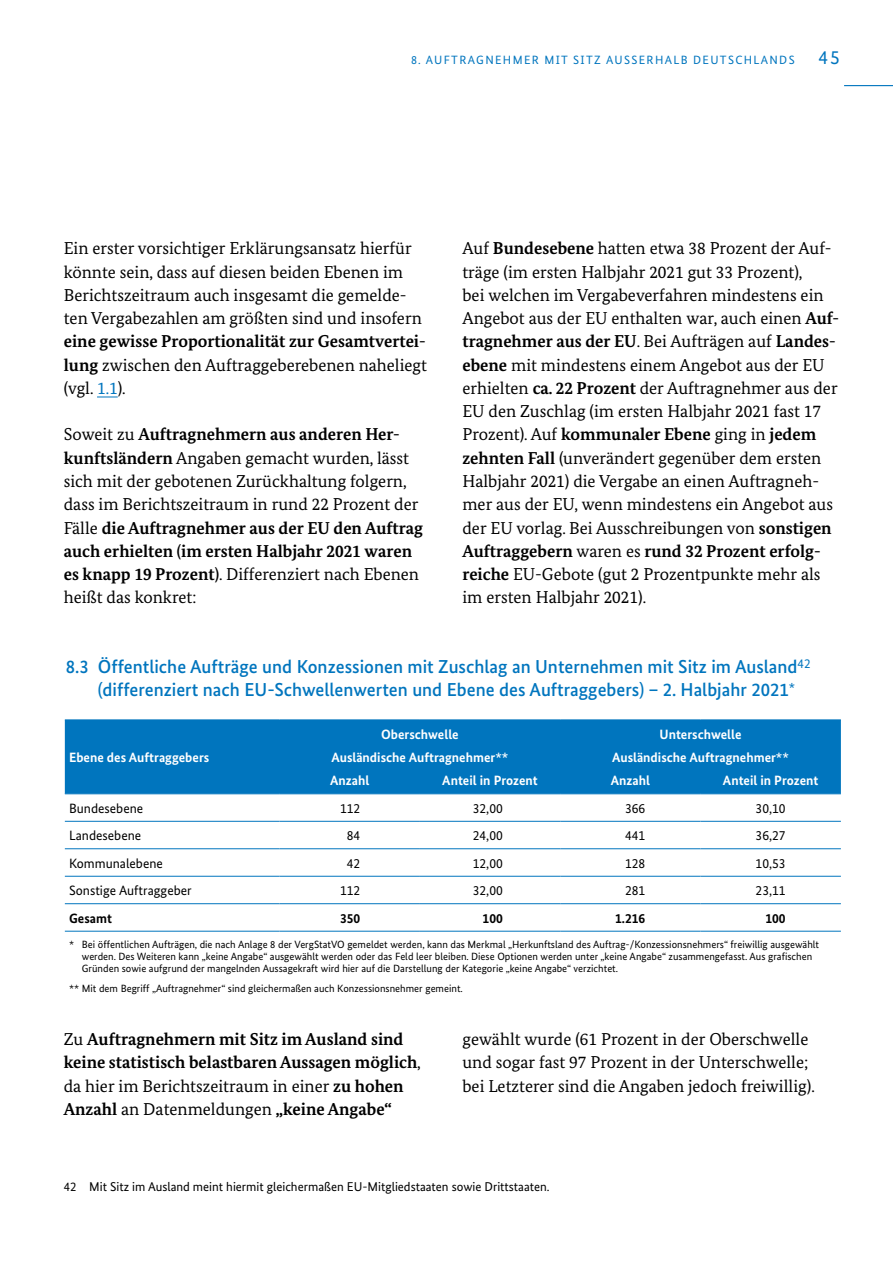
<style>
.page{position:relative;width:893px;height:1263px;background:#fff}
.page>*{position:absolute;margin:0;border:0;box-sizing:border-box;transform-origin:0 0}
.t1{font:500 18.75px/23.2px "Bundes Sans";color:#0075be}
.t2{font:17.25px/23.2px "Bundes Serif";color:#000}
.t3{font:700 17.25px/23.2px "Bundes Serif";color:#000}
.t4{font:700 13.5px "Bundes Sans";color:#fff}
.t5{font:13.5px "Bundes Sans";color:#000}
.t6{font:700 13.5px "Bundes Sans";color:#000}
.t7{font:12.75px "Bundes Sans";color:#000}
.t8{font:12px "Bundes Sans";letter-spacing:.11em;color:#0075be}
.P{font:10.5px/12px "Bundes Sans";color:#000}
.s1{font-size:19.5px}
.s2{font-weight:700}
.s3{color:#0075be}
.s4{font-weight:400}
</style>
<div class="page">
<hr style="left:844px;top:85px;width:49px;height:1px;background:#0075be">
<svg style="left:97px;top:396px;width:21px;height:1px"></svg>
<div style="left:65px;top:720px;width:776px;height:73px;background:#0075be"></div>
<svg style="left:65px;top:794px;width:776px;height:137px"></svg>
<hr style="left:65px;top:719px;width:215px;height:1px;background:#0075be">
<hr style="left:280px;top:719px;width:140px;height:1px;background:#0075be">
<hr style="left:420px;top:719px;width:140px;height:1px;background:#0075be">
<hr style="left:560px;top:719px;width:141px;height:1px;background:#0075be">
<hr style="left:701px;top:719px;width:140px;height:1px;background:#0075be">
<hr style="left:65px;top:793px;width:215px;height:1px;background:#0075be">
<hr style="left:280px;top:793px;width:140px;height:1px;background:#0075be">
<hr style="left:420px;top:793px;width:140px;height:1px;background:#0075be">
<hr style="left:560px;top:793px;width:141px;height:1px;background:#0075be">
<hr style="left:701px;top:793px;width:140px;height:1px;background:#0075be">
<hr style="left:65px;top:821px;width:215px;height:1px;background:#0075be">
<hr style="left:280px;top:821px;width:140px;height:1px;background:#0075be">
<hr style="left:420px;top:821px;width:140px;height:1px;background:#0075be">
<hr style="left:560px;top:821px;width:141px;height:1px;background:#0075be">
<hr style="left:701px;top:821px;width:140px;height:1px;background:#0075be">
<hr style="left:65px;top:848px;width:215px;height:1px;background:#0075be">
<hr style="left:280px;top:848px;width:140px;height:1px;background:#0075be">
<hr style="left:420px;top:848px;width:140px;height:1px;background:#0075be">
<hr style="left:560px;top:848px;width:141px;height:1px;background:#0075be">
<hr style="left:701px;top:848px;width:140px;height:1px;background:#0075be">
<hr style="left:65px;top:876px;width:215px;height:1px;background:#0075be">
<hr style="left:280px;top:876px;width:140px;height:1px;background:#0075be">
<hr style="left:420px;top:876px;width:140px;height:1px;background:#0075be">
<hr style="left:560px;top:876px;width:141px;height:1px;background:#0075be">
<hr style="left:701px;top:876px;width:140px;height:1px;background:#0075be">
<hr style="left:65px;top:903px;width:215px;height:1px;background:#0075be">
<hr style="left:280px;top:903px;width:140px;height:1px;background:#0075be">
<hr style="left:420px;top:903px;width:140px;height:1px;background:#0075be">
<hr style="left:560px;top:903px;width:141px;height:1px;background:#0075be">
<hr style="left:701px;top:903px;width:140px;height:1px;background:#0075be">
<hr style="left:65px;top:931px;width:215px;height:1px;background:#0075be">
<hr style="left:280px;top:931px;width:140px;height:1px;background:#0075be">
<hr style="left:420px;top:931px;width:140px;height:1px;background:#0075be">
<hr style="left:560px;top:931px;width:141px;height:1px;background:#0075be">
<hr style="left:701px;top:931px;width:140px;height:1px;background:#0075be">
<p class="t8" style="left:411px;top:53px;width:430px">8. AUFTRAGNEHMER MIT SITZ AUSSERHALB DEUTSCHLANDS <span class="s1">45</span></p>
<p class="t2" style="left:64px;top:237px;width:365px">Ein erster vorsichtiger Erklärungsansatz hierfür könnte sein, dass auf diesen beiden Ebenen im Berichtszeitraum auch insgesamt die gemelde&shy;ten Vergabezahlen am größten sind und insofern <span class="s2">eine gewisse Proportionalität zur Gesamtvertei&shy;lung</span> zwischen den Auftraggeberebenen naheliegt (vgl. <span class="s3">1.1</span>).</p>
<p class="t2" style="left:64px;top:423px;width:361px">Soweit zu <span class="s2">Auftragnehmern aus anderen Her&shy;kunftsländern</span> Angaben gemacht wurden, lässt sich mit der gebotenen Zurückhaltung folgern, dass im Berichtszeitraum in rund 22 Prozent der Fälle <span class="s2">die Auftragnehmer aus der EU den Auftrag auch erhielten (im ersten Halbjahr 2021 waren es knapp 19 Prozent)</span>. Differenziert nach Ebenen heißt das konkret:</p>
<p class="t2" style="left:462px;top:237px;width:378px">Auf <span class="s2">Bundesebene</span> hatten etwa 38 Prozent der Auf&shy;träge (im ersten Halbjahr 2021 gut 33 Prozent),<br>bei welchen im Vergabeverfahren mindestens ein Angebot aus der EU enthalten war, auch einen <span class="s2">Auf&shy;tragnehmer aus der EU</span>. Bei Aufträgen auf <span class="s2">Landes&shy;ebene</span> mit mindestens einem Angebot aus der EU erhielten <span class="s2">ca. 22 Prozent</span> der Auftragnehmer aus der EU den Zuschlag (im ersten Halbjahr 2021 fast 17<br>Prozent). Auf <span class="s2">kommunaler Ebene</span> ging in <span class="s2">jedem zehnten Fall</span> (unverändert gegenüber dem ersten Halbjahr 2021) die Vergabe an einen Auftragneh&shy;mer aus der EU, wenn mindestens ein Angebot aus der EU vorlag. Bei Ausschreibungen von <span class="s2">sonstigen Auftraggebern</span> waren es <span class="s2">rund 32 Prozent erfolg&shy;reiche</span> EU-Gebote (gut 2 Prozentpunkte mehr als im ersten Halbjahr 2021).</p>
<p class="t1" style="left:98px;top:655px;width:714px;text-indent:-32px">8.3 Öffentliche Aufträge und Konzessionen mit Zuschlag an Unternehmen mit Sitz im Ausland<sup>42 </sup>(differenziert nach EU-Schwellenwerten und Ebene des Auftraggebers) – 2. Halbjahr 2021<sup>*</sup></p>
<p class="t4" style="left:69px;top:750px;width:142px">Ebene des Auftraggebers</p>
<p class="t4" style="left:381px;top:726px;width:79px">Oberschwelle</p>
<p class="t4" style="left:660px;top:726px;width:83px">Unterschwelle</p>
<p class="t4" style="left:331px;top:750px;width:178px">Ausländische Auftragnehmer**</p>
<p class="t4" style="left:612px;top:750px;width:178px">Ausländische Auftragnehmer**</p>
<p class="t4" style="left:330px;top:773px;width:41px">Anzahl</p>
<p class="t4" style="left:442px;top:773px;width:97px">Anteil in Prozent</p>
<p class="t4" style="left:611px;top:773px;width:41px">Anzahl</p>
<p class="t4" style="left:723px;top:773px;width:97px">Anteil in Prozent</p>
<p class="t5" style="left:69px;top:800px;width:76px">Bundesebene</p>
<p class="t5" style="left:340px;top:800px;width:22px">112</p>
<p class="t5" style="left:473px;top:800px;width:32px">32,00</p>
<p class="t5" style="left:625px;top:800px;width:22px">366</p>
<p class="t5" style="left:756px;top:800px;width:32px">30,10</p>
<p class="t5" style="left:69px;top:828px;width:74px">Landesebene</p>
<p class="t5" style="left:347px;top:828px;width:15px">84</p>
<p class="t5" style="left:473px;top:828px;width:32px">24,00</p>
<p class="t5" style="left:625px;top:828px;width:22px">441</p>
<p class="t5" style="left:756px;top:828px;width:32px">36,27</p>
<p class="t5" style="left:69px;top:855px;width:95px">Kommunalebene</p>
<p class="t5" style="left:347px;top:855px;width:15px">42</p>
<p class="t5" style="left:473px;top:855px;width:32px">12,00</p>
<p class="t5" style="left:625px;top:855px;width:22px">128</p>
<p class="t5" style="left:756px;top:855px;width:32px">10,53</p>
<p class="t5" style="left:69px;top:883px;width:124px">Sonstige Auftraggeber</p>
<p class="t5" style="left:340px;top:883px;width:22px">112</p>
<p class="t5" style="left:473px;top:883px;width:32px">32,00</p>
<p class="t5" style="left:625px;top:883px;width:22px">281</p>
<p class="t5" style="left:756px;top:883px;width:32px">23,11</p>
<p class="t6" style="left:69px;top:910px;width:44px">Gesamt</p>
<p class="t6" style="left:340px;top:910px;width:22px">350</p>
<p class="t6" style="left:483px;top:910px;width:22px">100</p>
<p class="t6" style="left:615px;top:910px;width:32px">1.216</p>
<p class="t6" style="left:765px;top:910px;width:22px">100</p>
<p class="P" style="left:82px;top:938px;width:739px;text-indent:-13px">* Bei öffentlichen Aufträgen, die nach Anlage 8 der VergStatVO gemeldet werden, kann das Merkmal „Herkunftsland des Auftrag-/Konzessionsnehmers“ freiwillig ausgewählt werden. Des Weiteren kann „keine Angabe“ ausgewählt werden oder das Feld leer bleiben. Diese Optionen werden unter „keine Angabe“ zusammengefasst. Aus grafischen<br>Gründen sowie aufgrund der mangelnden Aussagekraft wird hier auf die Darstellung der Kategorie „keine Angabe“ verzichtet.</p>
<p class="P" style="left:69px;top:983px;width:395px">** Mit dem Begriff „Auftragnehmer“ sind gleichermaßen auch Konzessionsnehmer gemeint.</p>
<p class="t3" style="left:64px;top:1027px;width:359px"><span class="s4">Zu</span> Auftragnehmern mit Sitz im Ausland sind keine statistisch belastbaren Aussagen möglich<span class="s4">, da hier im Berichtszeitraum in einer</span> zu hohen Anzahl <span class="s4">an Datenmeldungen</span> „keine Angabe“</p>
<p class="t2" style="left:462px;top:1027px;width:354px">gewählt wurde (61 Prozent in der Oberschwelle und sogar fast 97 Prozent in der Unterschwelle; bei Letzterer sind die Angaben jedoch freiwillig).</p>
<p class="t7" style="left:64px;top:1179px;width:487px">42 Mit Sitz im Ausland meint hiermit gleichermaßen EU-Mitgliedstaaten sowie Drittstaaten.</p>
</div>
